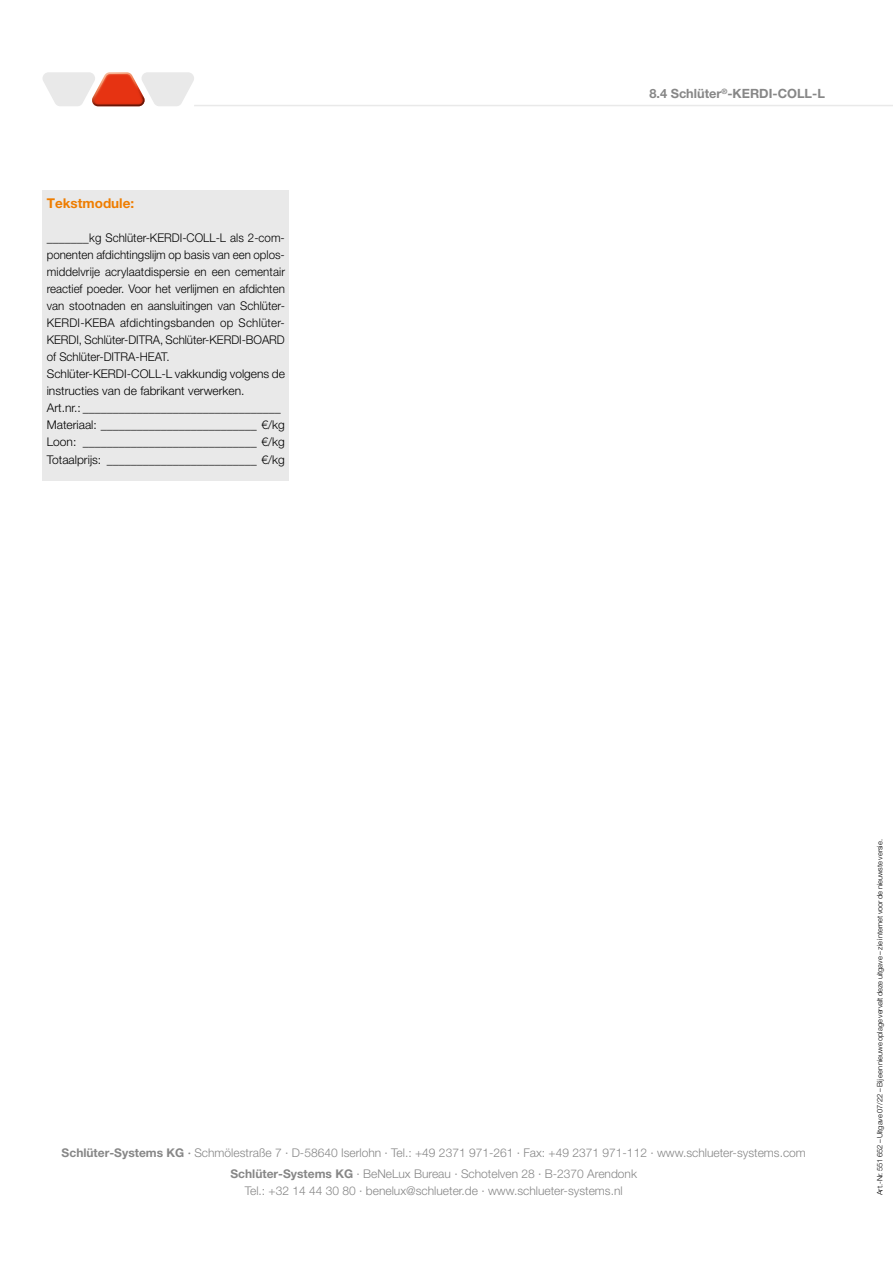
<style>
.page{position:relative;width:893px;height:1263px;background:#fff}
.page>*{position:absolute;margin:0;border:0;box-sizing:border-box;transform-origin:0 0}
.t1{font:700 13.5px "Helvetica Neue LT Pro";color:#ef7d00}
.t2{font:700 12.75px "Helvetica Neue LT Pro";color:#878787}
.t3{font:300 12px/17px "Helvetica Neue LT Pro";color:#000}
.t4{font:300 12px/21.3px "Helvetica Neue LT Pro";color:#878787;text-align:center}
.t5{font:300 7.5px "Helvetica Neue LT Pro";letter-spacing:-.005em;color:#000}
.s1{font-weight:700}
.s2{font-weight:500}
</style>
<div class="page">
<hr style="left:194px;top:105px;width:699px;height:1px;background:#e9e9e9">
<svg style="left:43px;top:72px;width:151px;height:34px"></svg>
<div style="left:43px;top:190px;width:246px;height:290px;background:#e9e9e9"></div>
<p class="t1" style="left:47px;top:195px;width:89px">Tekstmodule:</p>
<p class="t3" style="left:47px;top:229px;width:240px">_______kg Schlüter-KERDI-COLL-L als 2-com&shy;ponenten afdichtingslijm op basis van een oplos&shy;middelvrije acrylaatdispersie en een cementair reactief poeder. Voor het verlijmen en afdichten van stootnaden en aansluitingen van Schlüter-KERDI-KEBA afdichtingsbanden op Schlüter-KERDI, Schlüter-DITRA, Schlüter-KERDI-BOARD of Schlüter-DITRA-HEAT.<br>Schlüter-KERDI-COLL-L vakkundig volgens de instructies van de fabrikant verwerken.<br>Art.nr.: _________________________________ Materiaal: __________________________ €/kg Loon: _____________________________ €/kg Totaalprijs: _________________________ €/kg</p>
<p class="t2" style="left:649px;top:86px;width:177px">8.4 Schlüter<sup>®</sup>-KERDI-COLL-L</p>
<p class="t4" style="left:62px;top:1141px;width:746px"><span class="s1">Schlüter-Systems KG</span> <span class="s2">·</span> Schmölestraße 7 · D-58640 Iserlohn · Tel.: +49 2371 971-261 · Fax: +49 2371 971-112 · www.schlueter-systems.com<br><span class="s1">Schlüter-Systems KG</span> · BeNeLux Bureau · Schotelven 28 · B-2370 Arendonk</p>
<p class="t4" style="left:245px;top:1180px;width:379px">Tel.: +32 14 44 30 80 · benelux@schlueter.de · www.schlueter-systems.nl</p>
<p class="t5" style="left:875px;top:1195px;width:357px;rotate:-90deg">Art.-Nr. 551 652 – Uitgave 07/22 – Bij een nieuwe oplage vervalt deze uitgave – zie internet voor de nieuwste versie.</p>
</div>
